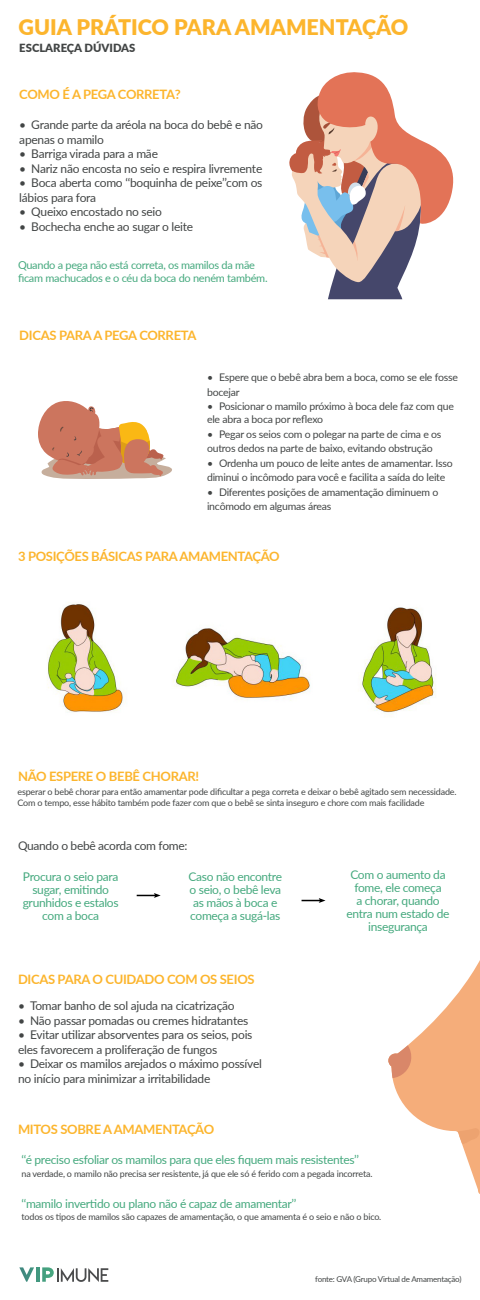
<style>
.page{position:relative;width:480px;height:1300px;background:#fff}
.page>*{position:absolute;margin:0;border:0;box-sizing:border-box;transform-origin:0 0}
.t1{font:900 21.5px "Lato";color:#fcb52d}
.Estilo_de_parágrafo{font:700 13px "Lato";letter-spacing:-.025em;color:#fcb52d}
.Estilo_de_parágrafo-2{font:12px/14.5px "Lato";letter-spacing:-.02em;color:#424545}
.Estilo_de_parágrafo-3{font:12px/13px "Lato";letter-spacing:-.025em;color:#45a97e;text-align:center}
.t2{font:900 11.25px "Lato";color:#424545}
.Estilo_de_parágrafo-4{font:11px/13px "Lato";letter-spacing:-.025em;color:#45a97e}
.t3{font:10.5px/14.5px "Lato";letter-spacing:-.02em;color:#424545}
.Estilo_de_parágrafo-5{font:9px/10.8px "Lato";letter-spacing:-.02em;color:#424545}
.Estilo_de_parágrafo-6{font:8px "Lato";letter-spacing:-.025em;color:#424545}
</style>
<div class="page">
<svg style="left:19px;top:1267px;width:15px;height:15px"></svg>
<hr style="left:36px;top:1267px;width:4px;height:15px;background:#42987f">
<svg style="left:42px;top:1267px;width:66px;height:15px"></svg>
<svg style="left:289px;top:72px;width:165px;height:227px"></svg>
<svg style="left:388px;top:960px;width:92px;height:234px"></svg>
<svg style="left:137px;top:893px;width:24px;height:5px"></svg>
<svg style="left:302px;top:898px;width:24px;height:5px"></svg>
<svg style="left:38px;top:401px;width:134px;height:78px"></svg>
<img style="left:173px;top:628px;width:137px;height:73px">
<img style="left:47px;top:604px;width:77px;height:109px">
<img style="left:360px;top:607px;width:76px;height:108px">
<p class="t1" style="left:19px;top:11px;width:391px">GUIA PRÁTICO PARA AMAMENTAÇÃO</p>
<p class="t2" style="left:19px;top:40px;width:118px">ESCLAREÇA DÚVIDAS</p>
<p class="Estilo_de_parágrafo" style="left:19px;top:85px;width:163px">COMO É A PEGA CORRETA?</p>
<p class="Estilo_de_parágrafo-2" style="left:19px;top:117px;width:245px">• Grande parte da aréola na boca do bebê e não apenas o mamilo</p>
<p class="Estilo_de_parágrafo-2" style="left:19px;top:146px;width:140px">• Barriga virada para a mãe</p>
<p class="Estilo_de_parágrafo-2" style="left:19px;top:161px;width:245px">• Nariz não encosta no seio e respira livremente</p>
<p class="Estilo_de_parágrafo-2" style="left:19px;top:175px;width:245px">• Boca aberta como ‘‘boquinha de peixe’’com os lábios para fora</p>
<p class="Estilo_de_parágrafo-2" style="left:19px;top:204px;width:144px">• Queixo encostado no seio</p>
<p class="Estilo_de_parágrafo-2" style="left:19px;top:219px;width:175px">• Bochecha enche ao sugar o leite</p>
<p class="Estilo_de_parágrafo-4" style="left:18px;top:258px;width:251px">Quando a pega não está correta, os mamilos da mãe ficam machucados e o céu da boca do neném também.</p>
<p class="Estilo_de_parágrafo" style="left:19px;top:325px;width:179px">DICAS PARA A PEGA CORRETA</p>
<p class="t3" style="left:207px;top:370px;width:253px">• Espere que o bebê abra bem a boca, como se ele fosse bocejar</p>
<p class="t3" style="left:207px;top:399px;width:248px;line-height:13.5px">• Posicionar o mamilo próximo à boca dele faz com que ele abra a boca por reflexo</p>
<p class="t3" style="left:207px;top:426px;width:236px">• Pegar os seios com o polegar na parte de cima e os outros dedos na parte de baixo, evitando obstrução</p>
<p class="t3" style="left:207px;top:455px;width:247px">• Ordenha um pouco de leite antes de amamentar. Isso diminui o incômodo para você e facilita a saída do leite</p>
<p class="t3" style="left:207px;top:484px;width:233px">• Diferentes posições de amamentação diminuem o incômodo em algumas áreas</p>
<p class="Estilo_de_parágrafo" style="left:18px;top:546px;width:263px">3 POSIÇÕES BÁSICAS PARA AMAMENTAÇÃO</p>
<p class="Estilo_de_parágrafo" style="left:18px;top:766px;width:183px">NÃO ESPERE O BEBÊ CHORAR!</p>
<p class="Estilo_de_parágrafo-5" style="left:18px;top:786px;width:441px">esperar o bebê chorar para então amamentar pode dificultar a pega correta e deixar o bebê agitado sem necessidade.<br>Com o tempo, esse hábito também pode fazer com que o bebê se sinta inseguro e chore com mais facilidade</p>
<p class="Estilo_de_parágrafo-2" style="left:18px;top:838px;width:171px">Quando o bebê acorda com fome:</p>
<p class="Estilo_de_parágrafo-3" style="left:23px;top:870px;width:97px">Procura o seio para sugar, emitindo grunhidos e estalos com a boca</p>
<p class="Estilo_de_parágrafo-3" style="left:189px;top:870px;width:95px">Caso não encontre o seio, o bebê leva as mãos à boca e começa a sugá-las</p>
<p class="Estilo_de_parágrafo-3" style="left:347px;top:868px;width:104px">Com o aumento da fome, ele começa<br>a chorar, quando entra num estado de insegurança</p>
<p class="Estilo_de_parágrafo" style="left:18px;top:970px;width:238px">DICAS PARA O CUIDADO COM OS SEIOS</p>
<p class="Estilo_de_parágrafo-2" style="left:18px;top:998px;width:218px">• Tomar banho de sol ajuda na cicatrização</p>
<p class="Estilo_de_parágrafo-2" style="left:18px;top:1013px;width:232px">• Não passar pomadas ou cremes hidratantes</p>
<p class="Estilo_de_parágrafo-2" style="left:18px;top:1027px;width:236px">• Evitar utilizar absorventes para os seios, pois eles favorecem a proliferação de fungos</p>
<p class="Estilo_de_parágrafo-2" style="left:18px;top:1056px;width:245px">• Deixar os mamilos arejados o máximo possível no início para minimizar a irritabilidade</p>
<p class="Estilo_de_parágrafo" style="left:18px;top:1120px;width:198px">MITOS SOBRE A AMAMENTAÇÃO</p>
<p class="Estilo_de_parágrafo-3" style="left:22px;top:1153px;width:339px">‘‘é preciso esfoliar os mamilos para que eles fiquem mais resistentes’’</p>
<p class="Estilo_de_parágrafo-3" style="left:22px;top:1196px;width:276px">‘‘mamilo invertido ou plano não é capaz de amamentar’’</p>
<p class="Estilo_de_parágrafo-5" style="left:22px;top:1168px;width:352px">na verdade, o mamilo não precisa ser resistente, já que ele só é ferido com a pegada incorreta.</p>
<p class="Estilo_de_parágrafo-5" style="left:22px;top:1211px;width:361px">todos os tipos de mamilos são capazes de amamentação, o que amamenta é o seio e não o bico.</p>
<p class="Estilo_de_parágrafo-6" style="left:315px;top:1273px;width:148px">fonte: GVA (Grupo Virtual de Amamentação)</p>
</div>
